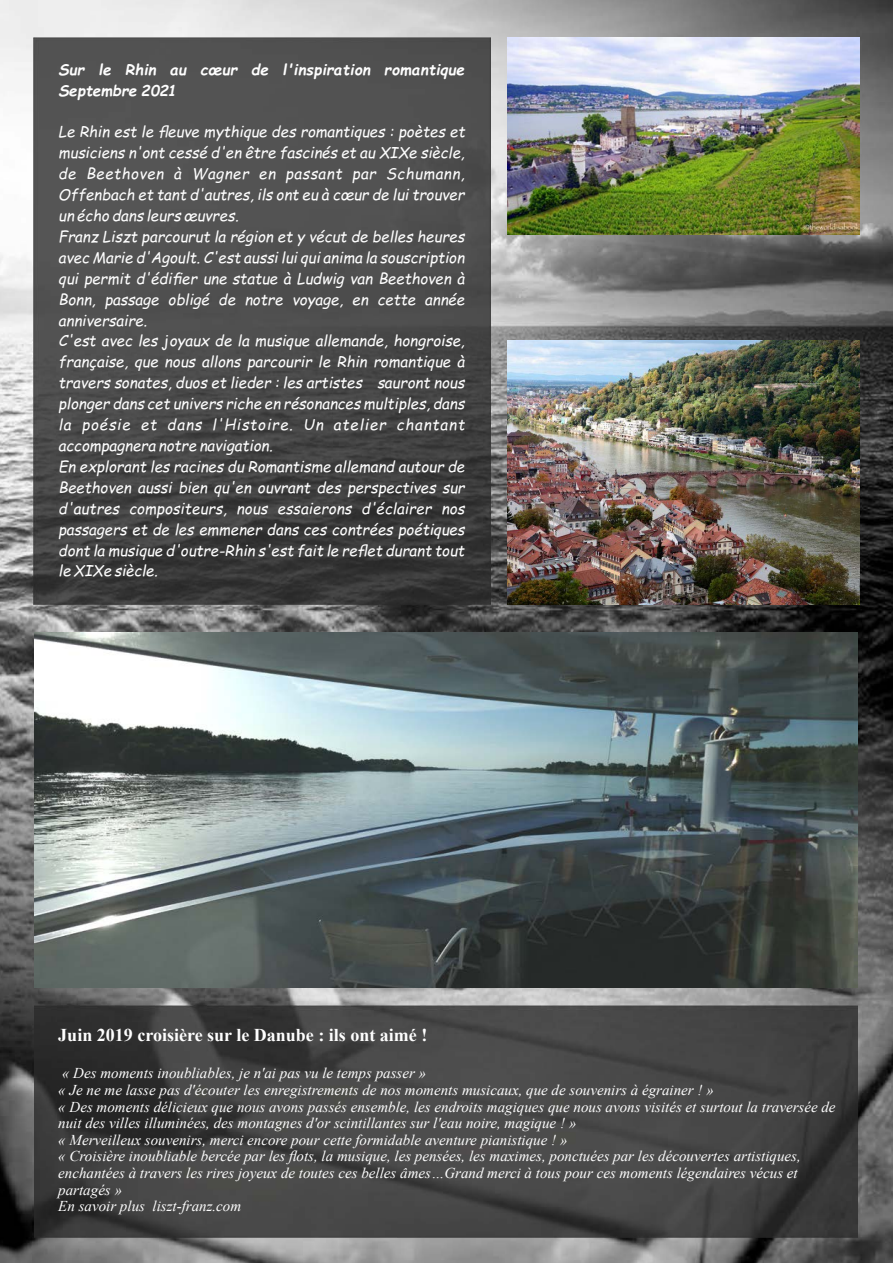
<style>
.page{position:relative;width:893px;height:1263px;background:#fff}
.page>*{position:absolute;margin:0;border:0;box-sizing:border-box;transform-origin:0 0}
.t1{font:700 18px "Times New Roman";color:#fefefe}
.t2{font:italic 15px/20.9px "Comic Sans MS";color:#fefefe;text-align:justify}
.t3{font:italic 15px/16.6px "Times New Roman";color:#fefefe}
.t4{font:italic 700 15px/20.9px "Comic Sans MS";letter-spacing:.015em;color:#fefefe}
</style>
<div class="page">
<img style="left:0;top:0;width:893px;height:1263px">
<img style="left:34px;top:1005px;width:824px;height:233px">
<img style="left:35px;top:632px;width:822px;height:355px">
<img style="left:33px;top:37px;width:457px;height:568px">
<img style="left:507px;top:37px;width:352px;height:198px">
<img style="left:507px;top:341px;width:352px;height:264px">
<p class="t4" style="left:59px;top:60px;width:408px">Sur le Rhin au cœur de l'inspiration romantique<br>Septembre 2021</p>
<p class="t2" style="left:59px;top:123px;width:408px">Le Rhin est le fleuve mythique des romantiques : poètes et musiciens n'ont cessé d'en être fascinés et au XIXe siècle, de Beethoven à Wagner en passant par Schumann, Offenbach et tant d'autres, ils ont eu à cœur de lui trouver un écho dans leurs œuvres.</p>
<p class="t2" style="left:59px;top:228px;width:408px">Franz Liszt parcourut la région et y vécut de belles heures avec Marie d'Agoult. C'est aussi lui qui anima la souscription qui permit d'édifier une statue à Ludwig van Beethoven à Bonn, passage obligé de notre voyage, en cette année anniversaire.</p>
<p class="t2" style="left:59px;top:332px;width:408px;text-align:left">C'est avec les joyaux de la musique allemande, hongroise, française, que nous allons parcourir le Rhin romantique à travers sonates, duos et lieder : les artistes sauront nous plonger dans cet univers riche en résonances multiples, dans la poésie et dans l'Histoire. Un atelier chantant accompagnera notre navigation.<br>En explorant les racines du Romantisme allemand autour de Beethoven aussi bien qu'en ouvrant des perspectives sur d'autres compositeurs, nous essaierons d'éclairer nos passagers et de les emmener dans ces contrées poétiques dont la musique d'outre-Rhin s'est fait le reflet durant tout le XIXe siècle.</p>
<p class="t1" style="left:58px;top:1029px;width:371px">Juin 2019 croisière sur le Danube : ils ont aimé !</p>
<p class="t3" style="left:58px;top:1066px;width:779px">« Des moments inoubliables, je n'ai pas vu le temps passer »<br>« Je ne me lasse pas d'écouter les enregistrements de nos moments musicaux, que de souvenirs à égrainer ! »<br>« Des moments délicieux que nous avons passés ensemble, les endroits magiques que nous avons visités et surtout la traversée de nuit des villes illuminées, des montagnes d'or scintillantes sur l'eau noire, magique ! »<br>« Merveilleux souvenirs, merci encore pour cette formidable aventure pianistique ! »<br>« Croisière inoubliable bercée par les flots, la musique, les pensées, les maximes, ponctuées par les découvertes artistiques, enchantées à travers les rires joyeux de toutes ces belles âmes…Grand merci à tous pour ces moments légendaires vécus et partagés »<br>En savoir plus liszt-franz.com</p>
</div>
